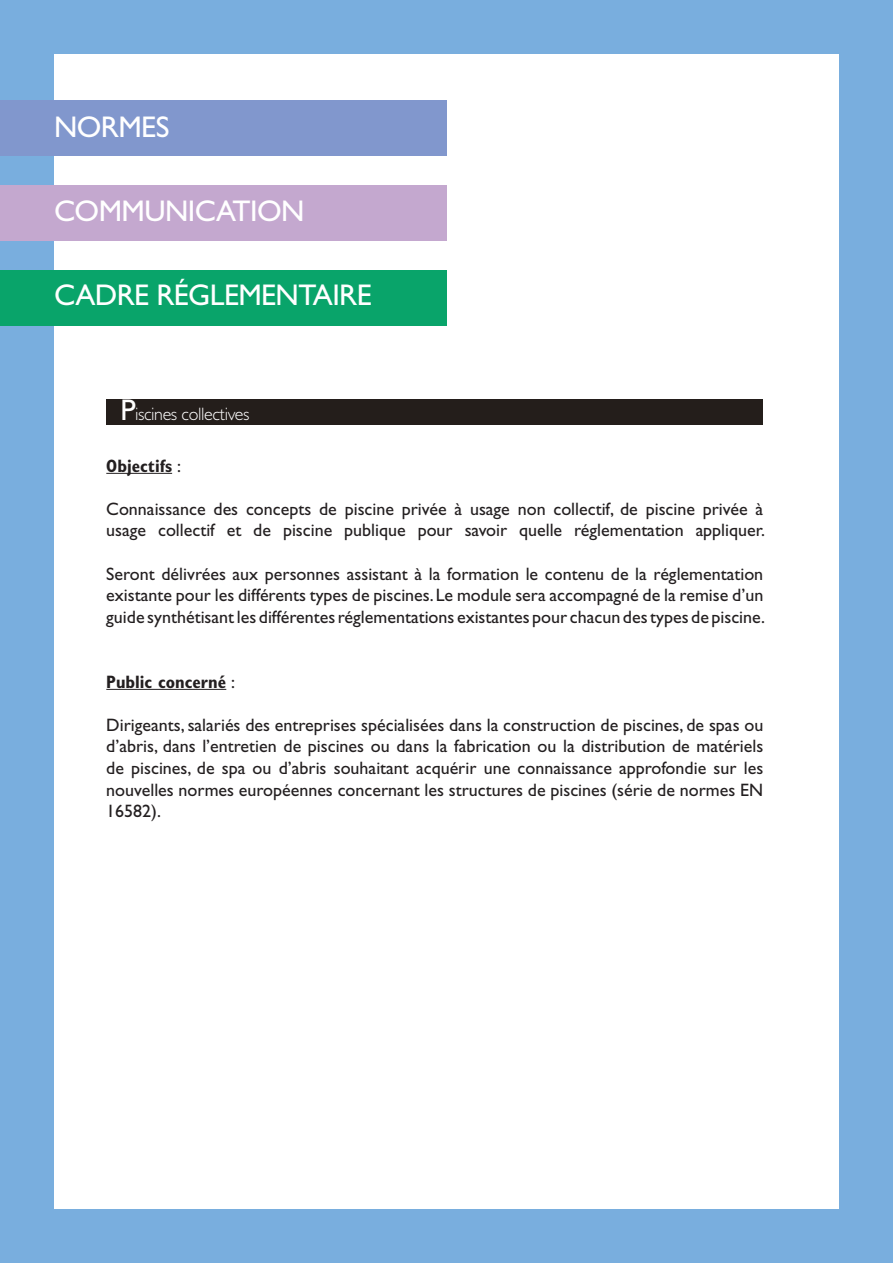
<style>
.page{position:relative;width:893px;height:1263px;background:#79aede}
.page>*{position:absolute;margin:0;border:0;box-sizing:border-box;transform-origin:0 0}
.t1{font:30px "Gill Sans Std";letter-spacing:-.02em;color:#fff}
.t2{font:18px/21.6px "Gill Sans Std";color:#231f20;text-align:justify}
.t3{font:700 condensed 18px "Gill Sans Std";color:#231f20}
.t4{font:300 18px "Gill Sans Std";letter-spacing:-.02em;color:#fff}
.s1{font-weight:400;font-size:30px}
.s2{font-weight:400;font-stretch:normal}
</style>
<div class="page">
<div style="left:54px;top:54px;width:785px;height:1155px;background:#fff"></div>
<div style="left:0;top:100px;width:446px;height:55px;background:#8197cd"></div>
<div style="left:0;top:270px;width:446px;height:55px;background:#09a46a"></div>
<div style="left:0;top:185px;width:446px;height:55px;background:#c4a8cf"></div>
<hr style="left:106px;top:473px;width:66px;height:1px;background:#231f20">
<hr style="left:106px;top:689px;width:120px;height:1px;background:#231f20">
<div style="left:106px;top:400px;width:657px;height:25px;background:#241e1b"></div>
<h1 class="t1" style="left:54px;top:110px;width:117px">NORMES</h1>
<h1 class="t1" style="left:54px;top:194px;width:252px">COMMUNICATION</h1>
<h1 class="t1" style="left:54px;top:278px;width:319px">CADRE RéGLEMENTAIRE</h1>
<p class="t4" style="left:120px;top:404px;width:131px"><span class="s1">P</span>iscines collectives</p>
<p class="t3" style="left:106px;top:455px;width:76px">Objectifs <span class="s2">:</span></p>
<p class="t2" style="left:106px;top:498px;width:660px">Connaissance des concepts de piscine privée à usage non collectif, de piscine privée à usage collectif et de piscine publique pour savoir quelle réglementation appliquer.</p>
<p class="t2" style="left:106px;top:563px;width:660px">Seront délivrées aux personnes assistant à la formation le contenu de la réglementation existante pour les différents types de piscines. Le module sera accompagné de la remise d’un guide synthétisant les différentes réglementations existantes pour chacun des types de piscine.</p>
<p class="t3" style="left:106px;top:671px;width:130px">Public concerné <span class="s2">:</span></p>
<p class="t2" style="left:106px;top:714px;width:658px">Dirigeants, salariés des entreprises spécialisées dans la construction de piscines, de spas ou d’abris, dans l’entretien de piscines ou dans la fabrication ou la distribution de matériels de piscines, de spa ou d’abris souhaitant acquérir une connaissance approfondie sur les nouvelles normes européennes concernant les structures de piscines (série de normes EN 16582).</p>
</div>
